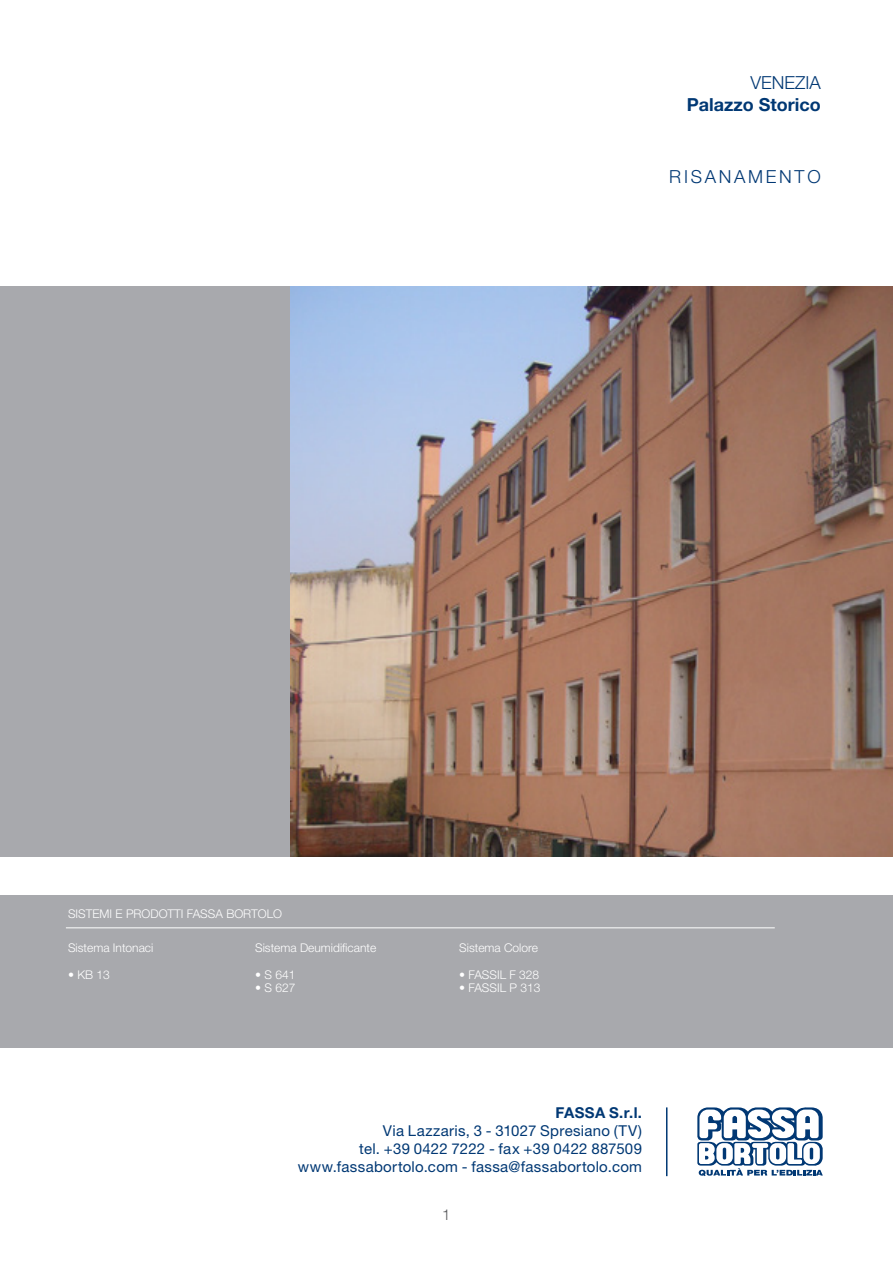
<style>
.page{position:relative;width:893px;height:1263px;background:#fff}
.page>*{position:absolute;margin:0;border:0;box-sizing:border-box;transform-origin:0 0}
.t1{font:700 18px "Helvetica Neue LT Std";color:#013874}
.t2{font:300 18px "Helvetica Neue LT Std";letter-spacing:.15em;color:#013874}
.t3{font:300 18px "Helvetica Neue LT Std";color:#013874}
.t4{font:15px/18px "Helvetica Neue LT Std";letter-spacing:.02em;color:#013874;text-align:right}
.Numero_Pagina{font:300 15px "Helvetica Neue LT Std";color:#57585a}
.Titolo_Sinistra{font:300 12px "Helvetica Neue LT Std";color:#fff}
.s1{font-weight:700}
</style>
<div class="page">
<svg style="left:697px;top:1107px;width:126px;height:69px"></svg>
<div style="left:0;top:286px;width:893px;height:571px;background:#a8a9ad"></div>
<div style="left:0;top:895px;width:893px;height:153px;background:#a8a9ad"></div>
<hr style="left:66px;top:927px;width:709px;height:1px;background:#fff">
<hr style="left:666px;top:1107px;width:1px;height:69px;background:#013874">
<img style="left:291px;top:286px;width:602px;height:571px">
<p class="t3" style="left:750px;top:72px;width:72px">VENEZIA</p>
<p class="t1" style="left:687px;top:93px;width:135px">Palazzo Storico</p>
<p class="t2" style="left:669px;top:166px;width:153px">RISANAMENTO</p>
<p class="Titolo_Sinistra" style="left:68px;top:906px;width:216px">SISTEMI E PRODOTTI FASSA BORTOLO</p>
<p class="Titolo_Sinistra" style="left:68px;top:940px;width:87px">Sistema Intonaci</p>
<p class="Titolo_Sinistra" style="left:68px;top:967px;width:43px">• KB 13</p>
<p class="Titolo_Sinistra" style="left:255px;top:940px;width:123px">Sistema Deumidificante</p>
<p class="Titolo_Sinistra" style="left:255px;top:967px;width:42px">• S 641</p>
<p class="Titolo_Sinistra" style="left:255px;top:980px;width:42px">• S 627</p>
<p class="Titolo_Sinistra" style="left:459px;top:940px;width:80px">Sistema Colore</p>
<p class="Titolo_Sinistra" style="left:459px;top:967px;width:82px">• FASSIL F 328</p>
<p class="Titolo_Sinistra" style="left:459px;top:980px;width:83px">• FASSIL P 313</p>
<p class="t4" style="left:383px;top:1103px;width:261px"><span class="s1">FASSA S.r.l.<br></span>Via Lazzaris, 3 - 31027 Spresiano (TV)</p>
<p class="t4" style="left:359px;top:1139px;width:284px">tel. +39 0422 7222 - fax +39 0422 887509</p>
<p class="t4" style="left:298px;top:1157px;width:346px">www.fassabortolo.com - fassa@fassabortolo.com</p>
<p class="Numero_Pagina" style="left:442px;top:1205px;width:10px">1</p>
</div>
